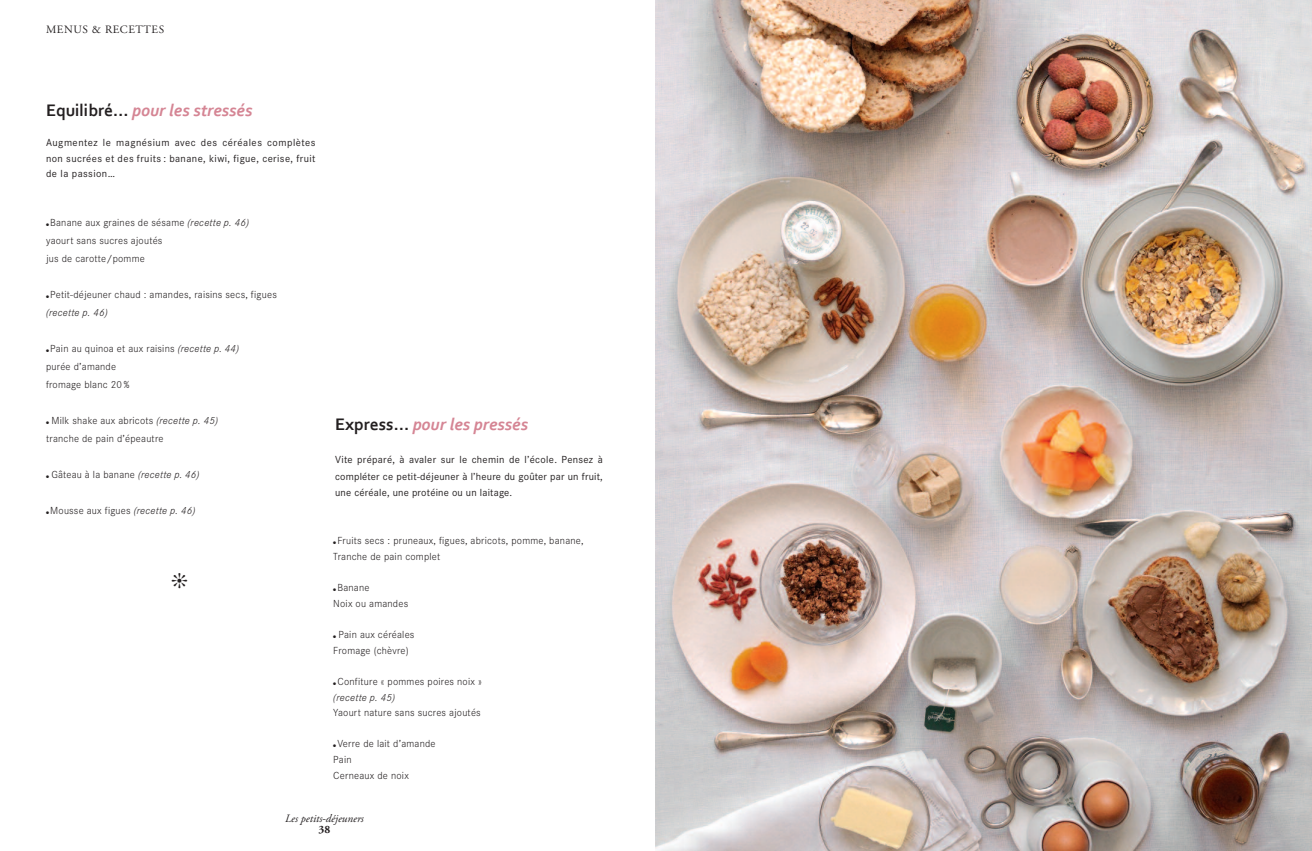
<style>
.page{position:relative;width:1312px;height:851px;background:#fff}
.page>*{position:absolute;margin:0;border:0;box-sizing:border-box;transform-origin:0 0}
.t1{font:italic 700 17.5px "Corbel";color:#d58594}
.t2{font:italic 11.25px "Adobe Garamond Pro";color:#231f20}
.t3{font:11.25px "Adobe Garamond Pro";letter-spacing:.05em;color:#231f20}
.t4{font:700 11.25px "Adobe Garamond";color:#231f20}
.t5{font:300 10.62px/15.6px "Corporate S";letter-spacing:.02em;color:#231f20}
.t6{font:10.62px/16.2px "Corporate S";letter-spacing:.03em;color:#231f20;text-align:justify}
.s1{font-style:normal;color:#231f20}
.s2{font-style:italic}
</style>
<div class="page">
<img style="left:656px;top:0;width:655px;height:850px">
<p class="t3" style="left:46px;top:25px;width:120px">MENUS &amp; RECETTES</p>
<h1 class="t1" style="left:46px;top:99px;width:208px"><span class="s1">Equilibré…</span> pour les stressés</h1>
<p class="t6" style="left:46px;top:134px;width:271px;line-height:15.6px">Augmentez le magnésium avec des céréales complètes non sucrées et des fruits : banane, kiwi, figue, cerise, fruit de la passion…</p>
<p class="t5" style="left:46px;top:213px;width:204px;line-height:18px">● Banane aux graines de sésame <span class="s2">(recette p. 46) </span>yaourt sans sucres ajoutés<br>jus de carotte/pomme</p>
<p class="t5" style="left:46px;top:285px;width:232px;line-height:18px">● Petit-déjeuner chaud : amandes, raisins secs, figues <span class="s2">(recette p. 46)</span></p>
<p class="t5" style="left:46px;top:339px;width:194px;line-height:18px">● Pain au quinoa et aux raisins <span class="s2">(recette p. 44) </span>purée d’amande<br>fromage blanc 20 %</p>
<p class="t5" style="left:46px;top:411px;width:173px;line-height:18px">● Milk shake aux abricots <span class="s2">(recette p. 45) </span>tranche de pain d’épeautre</p>
<p class="t5" style="left:46px;top:467px;width:155px">● Gâteau à la banane <span class="s2">(recette p. 46)</span></p>
<p class="t5" style="left:46px;top:503px;width:151px">● Mousse aux figues <span class="s2">(recette p. 46)</span></p>
<h1 class="t1" style="left:335px;top:413px;width:194px"><span class="s1">Express…</span> pour les pressés</h1>
<p class="t6" style="left:335px;top:451px;width:269px">Vite préparé, à avaler sur le chemin de l’école. Pensez à compléter ce petit-déjeuner à l’heure du goûter par un fruit, une céréale, une protéine ou un laitage.</p>
<p class="t5" style="left:333px;top:532px;width:252px">● Fruits secs : pruneaux, figues, abricots, pomme, banane,<br>Tranche de pain complet</p>
<p class="t5" style="left:333px;top:579px;width:76px">● Banane<br>Noix ou amandes</p>
<p class="t5" style="left:333px;top:626px;width:83px">● Pain aux céréales<br>Fromage (chèvre)</p>
<p class="t5" style="left:333px;top:673px;width:150px">● Confiture « pommes poires noix » <span class="s2">(recette p. 45)</span></p>
<p class="t5" style="left:333px;top:704px;width:149px">Yaourt nature sans sucres ajoutés</p>
<p class="t5" style="left:333px;top:735px;width:104px">● Verre de lait d’amande<br>Pain<br>Cerneaux de noix</p>
<p class="t2" style="left:285px;top:813px;width:80px">Les petits-déjeuners</p>
<p class="t4" style="left:318px;top:824px;width:13px">38</p>
</div>
